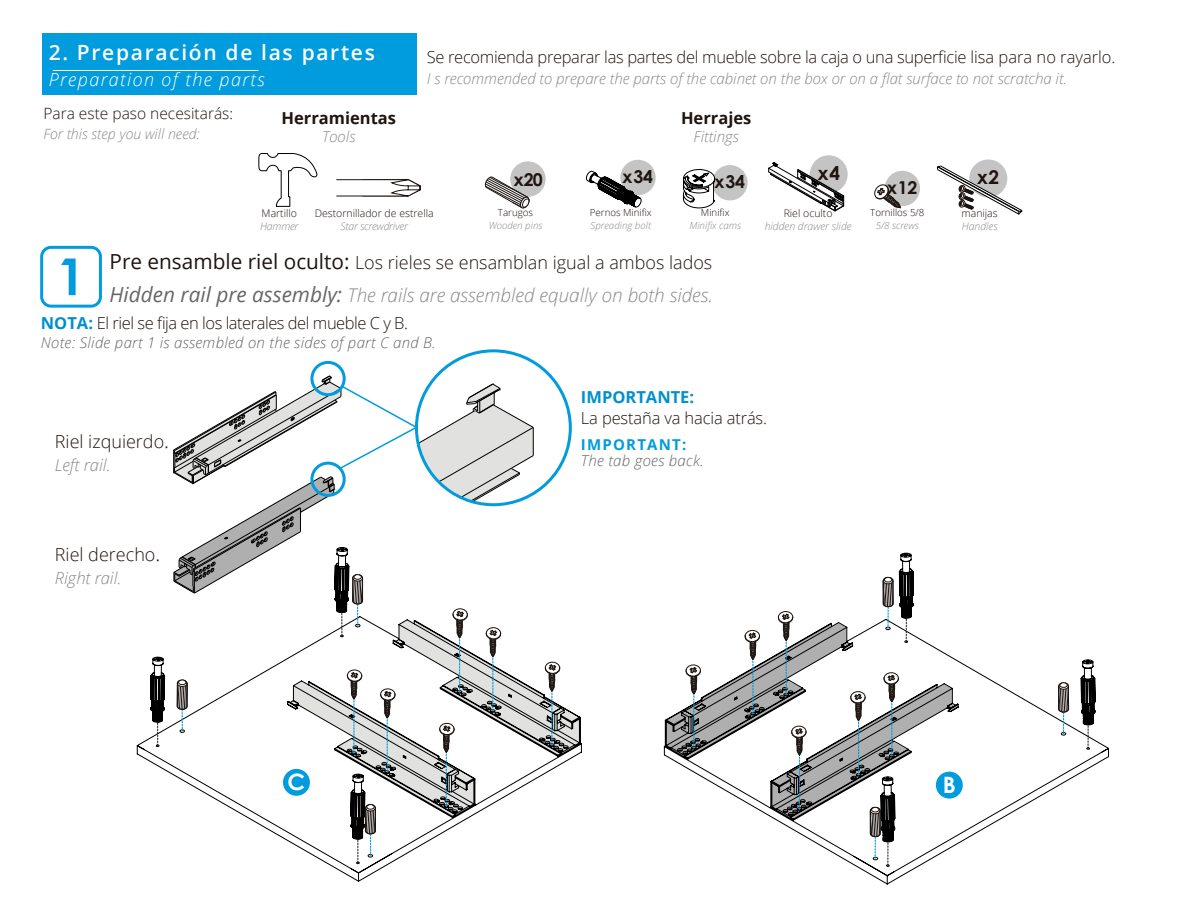
<style>
.page{position:relative;width:1188px;height:918px;background:#fff}
.page>*{position:absolute;margin:0;border:0;box-sizing:border-box;transform-origin:0 0}
.t1{font:700 51px "Century Gothic";color:#009cde}
.t2{font:700 22.65px "Century Gothic";color:#fff}
.t3{font:600 21px "Open Sans";letter-spacing:.08em;color:#fff}
.t4{font:700 19.05px "Century Gothic";color:#1f1410}
.t5{font:italic 300 18.9px "Open Sans";color:#89878c}
.t6{font:300 18px "Open Sans";color:#1f1410}
.t7{font:italic 300 18px "Open Sans";letter-spacing:.08em;color:#fff}
.t8{font:700 17.7px "Century Gothic";letter-spacing:-.005em;color:#1f1410}
.t9{font:300 16.5px "Open Sans";letter-spacing:-.02em;color:#1f1410}
.t10{font:700 16.5px "Open Sans";color:#1f1410}
.t11{font:italic 300 16.5px "Open Sans";color:#89878c}
.t12{font:700 16.5px "Open Sans";color:#0090cb}
.t13{font:300 15.45px "Open Sans";color:#1f1410}
.t14{font:italic 300 15px "Open Sans";color:#89878c}
.t15{font:italic 300 15px "Open Sans";letter-spacing:.02em;color:#666}
.t16{font:700 15px "Open Sans";letter-spacing:.08em;color:#009cde}
.t17{font:italic 300 14.1px "Open Sans";color:#89878c}
.t18{font:300 10.5px "Open Sans";color:#1f1410}
.t19{font:italic 300 10.5px "Open Sans";color:#89878c}
.t20{font:italic 300 10.5px "Open Sans";letter-spacing:-.02em;color:#89878c}
.t21{font:italic 300 9.75px "Open Sans";color:#89878c}
.t22{font:300 9.75px "Open Sans";color:#1f1410}
.s1{font-weight:400;font-size:20.7px}
.s2{font-weight:400;font-size:20.7px;color:#666}
.s3{font-weight:700;color:#0090cb}
.s4{font-size:20.7px}
</style>
<div class="page">
<svg style="left:136px;top:656px;width:446px;height:226px"></svg>
<svg style="left:150px;top:657px;width:15px;height:90px"></svg>
<svg style="left:663px;top:659px;width:446px;height:226px"></svg>
<svg style="left:936px;top:772px;width:27px;height:27px"></svg>
<svg style="left:1058px;top:681px;width:11px;height:55px"></svg>
<svg style="left:1081px;top:660px;width:14px;height:90px"></svg>
<svg style="left:665px;top:553px;width:293px;height:314px"></svg>
<div style="left:42px;top:34px;width:375px;height:61px;background:#009cde"></div>
<hr style="left:53px;top:70px;width:205px;height:1px;background:#fff">
<svg style="left:336px;top:179px;width:85px;height:18px"></svg>
<div style="left:885px;top:171px;width:35px;height:35px;background:#c4c4c4;border-radius:50%"></div>
<svg style="left:874px;top:182px;width:27px;height:26px"></svg>
<div style="left:969px;top:159px;width:38px;height:39px;background:#c4c4c4;border-radius:50%"></div>
<svg style="left:937px;top:165px;width:85px;height:50px"></svg>
<div style="left:510px;top:161px;width:36px;height:36px;background:#c4c4c4;border-radius:50%"></div>
<svg style="left:485px;top:177px;width:45px;height:32px"></svg>
<svg style="left:768px;top:155px;width:80px;height:56px"></svg>
<div style="left:712px;top:165px;width:36px;height:35px;background:#c4c4c4;border-radius:50%"></div>
<svg style="left:682px;top:168px;width:38px;height:41px"></svg>
<div style="left:620px;top:160px;width:36px;height:35px;background:#c4c4c4;border-radius:50%"></div>
<svg style="left:586px;top:170px;width:57px;height:38px"></svg>
<svg style="left:258px;top:153px;width:60px;height:54px"></svg>
<div style="left:310px;top:361px;width:36px;height:35px;border:3px solid #009cde;border-radius:50%"></div>
<svg style="left:173px;top:376px;width:407px;height:489px"></svg>
<div style="left:40px;top:246px;width:62px;height:62px;border:3px solid #009cde;border-radius:9px"></div>
<p class="t3" style="left:49px;top:38px;width:328px">2. Preparación de las partes</p>
<p class="t7" style="left:49px;top:67px;width:218px">Preparation of the parts</p>
<p class="t13" style="left:43px;top:103px;width:191px">Para este paso necesitarás:</p>
<p class="t17" style="left:43px;top:124px;width:158px">For this step you will need:</p>
<p class="t10" style="left:282px;top:106px;width:116px">Herramientas</p>
<p class="t14" style="left:322px;top:126px;width:35px">Tools</p>
<p class="t9" style="left:427px;top:46px;width:690px">Se recomienda preparar las partes del mueble sobre la caja o una superficie lisa para no rayarlo.</p>
<p class="t14" style="left:427px;top:69px;width:642px">I s recommended to prepare the parts of the cabinet on the box or on a flat surface to not scratcha it.</p>
<p class="t10" style="left:681px;top:106px;width:72px">Herrajes</p>
<p class="t14" style="left:694px;top:126px;width:47px">Fittings</p>
<p class="t8" style="left:514px;top:166px;width:31px">x20</p>
<p class="t8" style="left:623px;top:163px;width:32px">x34</p>
<p class="t8" style="left:715px;top:168px;width:32px">x34</p>
<p class="t4" style="left:818px;top:158px;width:24px">x4</p>
<p class="t4" style="left:977px;top:163px;width:24px">x2</p>
<p class="t8" style="left:887px;top:174px;width:32px">x12</p>
<p class="t18" style="left:262px;top:206px;width:37px">Martillo</p>
<p class="t19" style="left:260px;top:219px;width:40px">Hammer</p>
<p class="t18" style="left:315px;top:206px;width:120px">Destornillador de estrella</p>
<p class="t20" style="left:340px;top:219px;width:69px">Star screwdriver</p>
<p class="t22" style="left:498px;top:206px;width:37px">Tarugos</p>
<p class="t21" style="left:489px;top:219px;width:55px">Wooden pins</p>
<p class="t22" style="left:590px;top:206px;width:64px">Pernos Minifix</p>
<p class="t21" style="left:591px;top:219px;width:62px">Spreading bolt</p>
<p class="t22" style="left:701px;top:206px;width:30px">Minifix</p>
<p class="t21" style="left:689px;top:219px;width:53px">Minifix cams</p>
<p class="t18" style="left:784px;top:206px;width:50px">Riel oculto</p>
<p class="t19" style="left:765px;top:219px;width:88px">hidden drawer slide</p>
<h1 class="t1" style="left:57px;top:238px;width:30px">1</h1>
<p class="t6" style="left:110px;top:250px;width:604px"><span class="s1">Pre ensamble riel oculto:</span> Los rieles se ensamblan igual a ambos lados</p>
<p class="t5" style="left:110px;top:282px;width:605px"><span class="s2">Hidden rail pre assembly:</span> The rails are assembled equally on both sides.</p>
<p class="t9" style="left:41px;top:312px;width:369px"><span class="s3">NOTA:</span> El riel se fija en los laterales del mueble C y B.</p>
<p class="t15" style="left:41px;top:333px;width:396px">Note: Slide part 1 is assembled on the sides of part C and B.</p>
<p class="t6" style="left:55px;top:429px;width:116px">Riel izquierdo<span class="s4">.</span></p>
<p class="t11" style="left:55px;top:454px;width:57px">Left rail.</p>
<p class="t12" style="left:581px;top:385px;width:115px">IMPORTANTE:</p>
<p class="t9" style="left:581px;top:407px;width:188px">La pestaña va hacia atrás.</p>
<p class="t16" style="left:581px;top:433px;width:107px">IMPORTANT:</p>
<p class="t15" style="left:581px;top:450px;width:124px">The tab goes back.</p>
<p class="t22" style="left:870px;top:206px;width:56px">Tornillos 5/8</p>
<p class="t21" style="left:876px;top:219px;width:45px">5/8 screws</p>
<p class="t6" style="left:55px;top:542px;width:107px">Riel derecho<span class="s4">.</span></p>
<p class="t11" style="left:55px;top:567px;width:68px">Right rail.</p>
<p class="t18" style="left:962px;top:206px;width:38px">manijas</p>
<p class="t19" style="left:962px;top:219px;width:37px">Handles</p>
<h2 class="t2" style="left:288px;top:765px;width:19px">C</h2>
<h2 class="t2" style="left:943px;top:768px;width:15px">B</h2>
</div>
